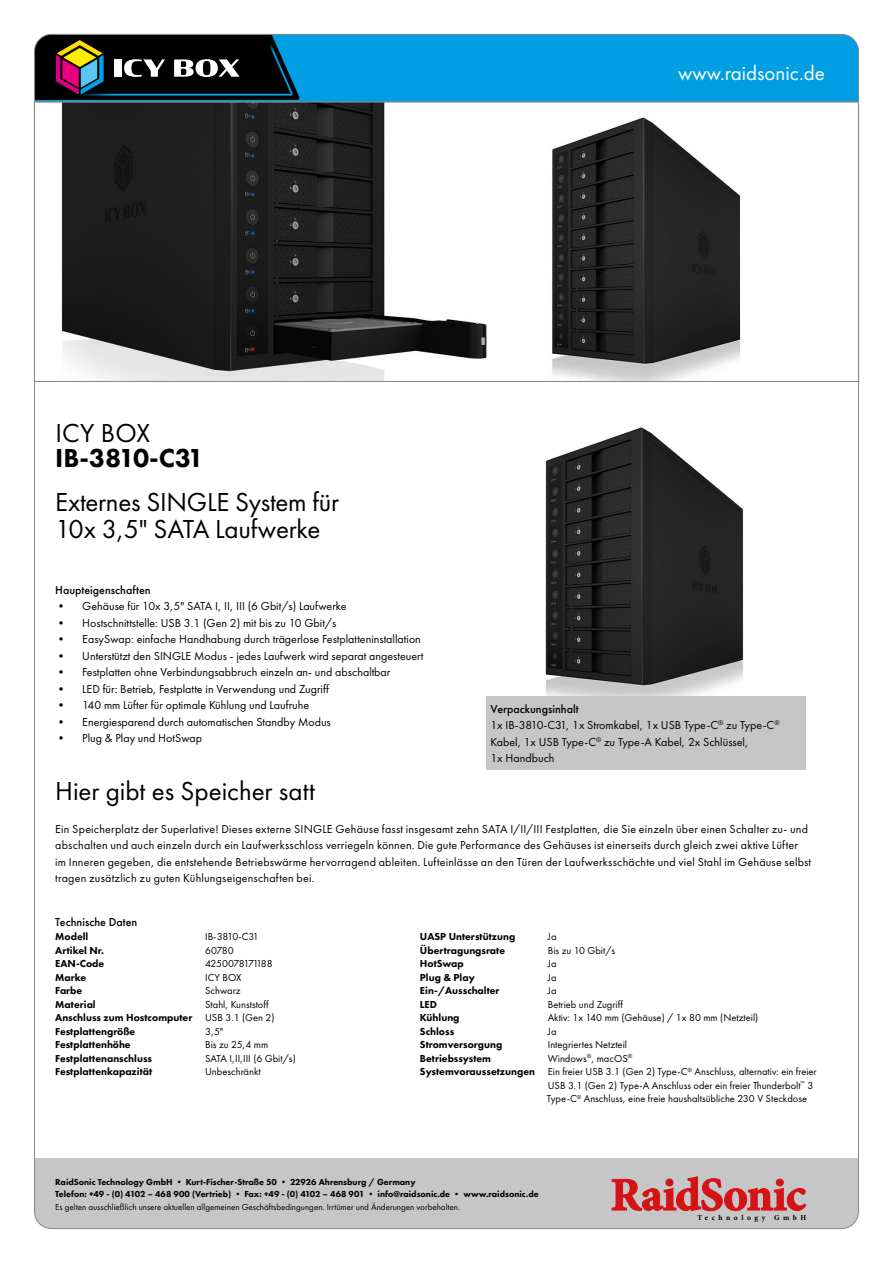
<style>
.page{position:relative;width:893px;height:1263px;background:#fff}
.page>*{position:absolute;margin:0;border:0;box-sizing:border-box;transform-origin:0 0}
.t1{font:27px/27px "Futura PT";letter-spacing:-.01em;color:#000}
.t2{font:800 27px "Futura PT";letter-spacing:-.04em;color:#000}
.t3{font:21px "Futura PT";color:#fff}
.t4{font:12px/16.5px "Futura PT";color:#000}
.t5{font:500 12px "Futura PT";color:#000}
.t6{font:10.5px/13.5px "Futura PT";color:#000}
.t7{font:800 10.5px/13.5px "Futura PT";color:#000}
.t8{font:800 9px/12px "Futura PT";color:#000}
.t9{font:9px "Futura PT";color:#000}
.t10{font:700 7.5px "Minion Pro";letter-spacing:.47em;color:#000}
.s1{font-weight:500}
</style>
<div class="page">
<svg style="left:36px;top:102px;width:821px;height:280px"></svg>
<img style="left:545px;top:427px;width:199px;height:269px">
<div style="left:35px;top:1159px;width:823px;height:69px;background:#c6c6c6"></div>
<svg style="left:612px;top:1176px;width:194px;height:35px"></svg>
<svg style="left:35px;top:34px;width:823px;height:68px;background:#047caf"></svg>
<div style="left:486px;top:696px;width:320px;height:74px;background:#c6c6c6"></div>
<div style="left:115px;top:59px;width:7px;height:18px;background:#fff"></div>
<svg style="left:124px;top:59px;width:41px;height:18px"></svg>
<svg style="left:174px;top:59px;width:66px;height:18px"></svg>
<svg style="left:56px;top:40px;width:48px;height:55px;background:#695248"></svg>
<h2 class="t3" style="left:678px;top:60px;width:148px">www.raidsonic.de</h2>
<h1 class="t1" style="left:55px;top:419px;width:96px">ICY BOX</h1>
<h1 class="t2" style="left:55px;top:441px;width:150px">IB-3810-C31</h1>
<h1 class="t1" style="left:55px;top:488px;width:285px">Externes SINGLE System für<br>10x 3,5" SATA Laufwerke</h1>
<p class="t5" style="left:55px;top:583px;width:97px">Haupteigenschaften</p>
<p class="t4" style="left:55px;top:598px;width:293px">• Gehäuse für 10x 3,5" SATA I, II, III (6 Gbit/s) Laufwerke</p>
<p class="t4" style="left:55px;top:614px;width:282px">• Hostschnittstelle: USB 3.1 (Gen 2) mit bis zu 10 Gbit/s</p>
<p class="t4" style="left:55px;top:631px;width:367px">• EasySwap: einfache Handhabung durch trägerlose Festplatteninstallation</p>
<p class="t4" style="left:55px;top:647px;width:370px">• Unterstützt den SINGLE Modus - jedes Laufwerk wird separat angesteuert</p>
<p class="t4" style="left:55px;top:664px;width:337px">• Festplatten ohne Verbindungsabbruch einzeln an- und abschaltbar</p>
<p class="t4" style="left:55px;top:680px;width:275px">• LED für: Betrieb, Festplatte in Verwendung und Zugriff</p>
<p class="t4" style="left:55px;top:697px;width:255px">• 140 mm Lüfter für optimale Kühlung und Laufruhe</p>
<p class="t4" style="left:55px;top:713px;width:277px">• Energiesparend durch automatischen Standby Modus</p>
<p class="t4" style="left:55px;top:730px;width:148px">• Plug &amp; Play und HotSwap</p>
<p class="t4" style="left:490px;top:700px;width:290px"><span class="s1">Verpackungsinhalt<br></span>1x IB-3810-C31, 1x Stromkabel, 1x USB Type-C<sup>®</sup> zu Type-C<sup>® </sup>Kabel, 1x USB Type-C<sup>®</sup> zu Type-A Kabel, 2x Schlüssel,<br>1x Handbuch</p>
<h1 class="t1" style="left:55px;top:777px;width:261px">Hier gibt es Speicher satt</h1>
<p class="t4" style="left:55px;top:820px;width:757px">Ein Speicherplatz der Superlative! Dieses externe SINGLE Gehäuse fasst insgesamt zehn SATA I/II/III Festplatten, die Sie einzeln über einen Schalter zu- und abschalten und auch einzeln durch ein Laufwerksschloss verriegeln können. Die gute Performance des Gehäuses ist einerseits durch gleich zwei aktive Lüfter im Inneren gegeben, die entstehende Betriebswärme hervorragend ableiten. Lufteinlässe an den Türen der Laufwerksschächte und viel Stahl im Gehäuse selbst tragen zusätzlich zu guten Kühlungseigenschaften bei.</p>
<p class="t5" style="left:55px;top:914px;width:84px">Technische Daten</p>
<p class="t7" style="left:55px;top:930px;width:139px">Modell<br>Artikel Nr.<br>EAN-Code<br>Marke<br>Farbe<br>Material<br>Anschluss zum Hostcomputer<br>Festplattengröße<br>Festplattenhöhe<br>Festplattenanschluss<br>Festplattenkapazität</p>
<p class="t6" style="left:205px;top:930px;width:92px">IB-3810-C31<br>60780<br>4250078171188<br>ICY BOX<br>Schwarz<br>Stahl, Kunststoff<br>USB 3.1 (Gen 2)<br>3,5"<br>Bis zu 25,4 mm<br>SATA I,II,III (6 Gbit/s)<br>Unbeschränkt</p>
<p class="t6" style="left:547px;top:930px;width:271px">Ja<br>Bis zu 10 Gbit/s<br>Ja<br>Ja<br>Ja<br>Betrieb und Zugriff<br>Aktiv: 1x 140 mm (Gehäuse) / 1x 80 mm (Netzteil)<br>Ja<br>Integriertes Netzteil<br>Windows<sup>®</sup>, macOS<sup>®<br></sup>Ein freier USB 3.1 (Gen 2) Type-C<sup>®</sup> Anschluss, alternativ: ein freier<br>USB 3.1 (Gen 2) Type-A Anschluss oder ein freier Thunderbolt<sup>™</sup> 3<br>Type-C<sup>®</sup> Anschluss, eine freie haushaltsübliche 230 V Steckdose</p>
<p class="t7" style="left:420px;top:930px;width:117px">UASP Unterstützung<br>Übertragungsrate<br>HotSwap<br>Plug &amp; Play<br>Ein-/Ausschalter<br>LED<br>Kühlung<br>Schloss<br>Stromversorgung<br>Betriebssystem<br>Systemvoraussetzungen</p>
<p class="t8" style="left:55px;top:1175px;width:485px">RaidSonic Technology GmbH • Kurt-Fischer-Straße 50 • 22926 Ahrensburg / Germany<br>Telefon: +49 - (0) 4102 – 468 900 (Vertrieb) • Fax: +49 - (0) 4102 – 468 901 • info@raidsonic.de • www.raidsonic.de</p>
<p class="t9" style="left:55px;top:1202px;width:406px">Es gelten ausschließlich unsere aktuellen allgemeinen Geschäftsbedingungen. Irrtümer und Änderungen vorbehalten.</p>
<p class="t10" style="left:697px;top:1212px;width:110px">Technology GmbH</p>
</div>
